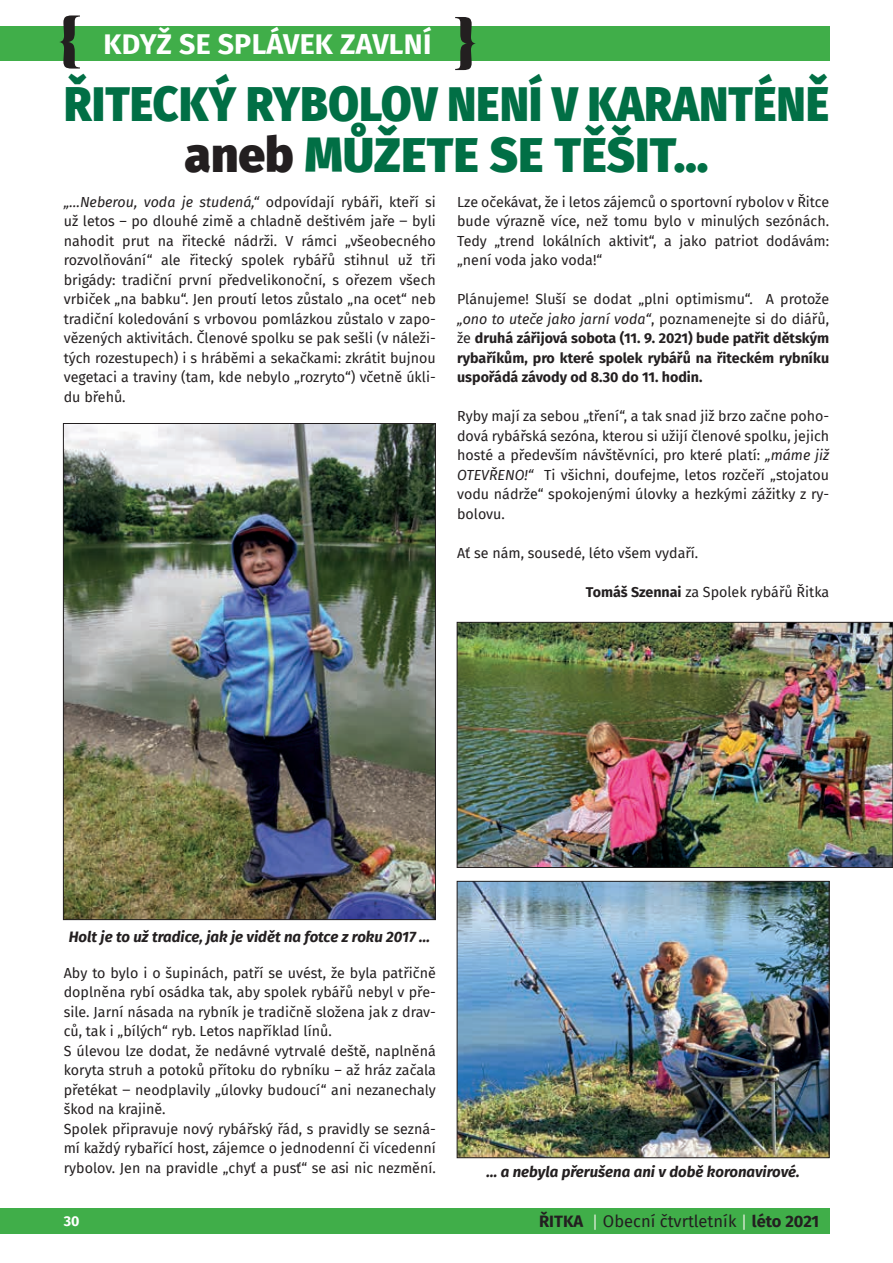
<style>
.page{position:relative;width:893px;height:1263px;background:#fff}
.page>*{position:absolute;margin:0;border:0;box-sizing:border-box;transform-origin:0 0}
.t1{font:900 48px/50.7px "Fira Sans";letter-spacing:.01em;color:#016f45;text-align:center;scale:.92 1}
.t2{font:700 28.5px "Fira Sans";letter-spacing:.01em;color:#fff}
.t3{font:16.5px "Fira Sans";color:#231f20}
.t4{font:italic 700 15px "Fira Sans";color:#231f20}
.t5{font:14.25px/19.5px "Fira Sans";color:#231f20;text-align:justify}
.t6{font:700 14.25px/19.5px "Fira Sans";color:#231f20;text-align:justify}
.t7{font:700 14.25px "Fira Sans";color:#fff}
.s1{color:#231f20}
.s2{font-style:italic}
.s3{font-weight:400}
.s4{font-weight:400;font-style:italic}
.s5{font-weight:700}
.s6{color:#d8e9d2}
</style>
<div class="page">
<div style="left:0;top:1208px;width:829px;height:25px;background:#40ae49"></div>
<div style="left:0;top:26px;width:829px;height:34px;background:#40ae49"></div>
<img style="left:65px;top:425px;width:369px;height:493px">
<img style="left:459px;top:624px;width:432px;height:242px">
<div style="left:457px;top:622px;width:436px;height:246px;border:1px solid #231f20"></div>
<img style="left:459px;top:883px;width:369px;height:273px">
<div style="left:457px;top:881px;width:373px;height:277px;border:1px solid #231f20"></div>
<svg style="left:59px;top:60px;width:21px;height:1px"></svg>
<svg style="left:455px;top:60px;width:21px;height:1px"></svg>
<h2 class="t2" style="left:104px;top:20px;width:329px">KDYŽ SE SPLÁVEK ZAVLNÍ</h2>
<h1 class="t1" style="left:64px;top:75px;width:833px">ŘITECKÝ RYBOLOV NENÍ V KARANTÉNĚ <span class="s1">aneb</span> MŮŽETE SE TĚŠIT…</h1>
<p class="t5" style="left:64px;top:192px;width:374px"><span class="s2">„…Neberou, voda je studená,“</span> odpovídají rybáři, kteří si už letos – po dlouhé zimě a chladně deštivém jaře ‒ byli nahodit prut na řitecké nádrži. V rámci „všeobecného rozvolňování“ ale řitecký spolek rybářů stihnul už tři brigády: tradiční první předvelikonoční, s ořezem všech vrbiček „na babku“. Jen proutí letos zůstalo „na ocet“ neb tradiční koledování s vrbovou pomlázkou zůstalo v zapo&shy;vězených aktivitách. Členové spolku se pak sešli (v náleži&shy;tých rozestupech) i s hráběmi a sekačkami: zkrátit bujnou vegetaci a traviny (tam, kde nebylo „rozryto“) včetně úkli&shy;du břehů.</p>
<p class="t5" style="left:457px;top:192px;width:374px">Lze očekávat, že i letos zájemců o sportovní rybolov v Řitce bude výrazně více, než tomu bylo v minulých sezónách.<br>Tedy „trend lokálních aktivit“, a jako patriot dodávám: „není voda jako voda!“</p>
<p class="t6" style="left:457px;top:288px;width:374px"><span class="s3">Plánujeme! Sluší se dodat „plni optimismu“. A protože </span><span class="s4">„ono to uteče jako jarní voda“</span><span class="s3">, poznamenejte si do diářů, že</span> druhá zářijová sobota (11. 9. 2021) bude patřit dětským rybaříkům, pro které spolek rybářů na řiteckém rybníku uspořádá závody od 8.30 do 11. hodin.</p>
<p class="t5" style="left:457px;top:406px;width:374px">Ryby mají za sebou „tření“, a tak snad již brzo začne poho&shy;dová rybářská sezóna, kterou si užijí členové spolku, jejich hosté a především návštěvníci, pro které platí: <span class="s2">„máme již OTEVŘENO!“</span> Ti všichni, doufejme, letos rozčeří „stojatou vodu nádrže“ spokojenými úlovky a hezkými zážitky z ry&shy;bolovu.</p>
<p class="t5" style="left:457px;top:543px;width:243px">Ať se nám, sousedé, léto všem vydaří.</p>
<p class="t5" style="left:586px;top:582px;width:245px"><span class="s5">Tomáš Szennai</span> za Spolek rybářů Řitka</p>
<p class="t4" style="left:69px;top:924px;width:363px">Holt je to už tradice, jak je vidět na fotce z roku 2017 ...</p>
<p class="t5" style="left:64px;top:963px;width:374px;text-align:left">Aby to bylo i o šupinách, patří se uvést, že byla patřičně doplněna rybí osádka tak, aby spolek rybářů nebyl v pře&shy;sile. Jarní násada na rybník je tradičně složena jak z drav&shy;ců, tak i „bílých“ ryb. Letos například línů.<br>S úlevou lze dodat, že nedávné vytrvalé deště, naplněná koryta struh a potoků přítoku do rybníku – až hráz začala přetékat ‒ neodplavily „úlovky budoucí“ ani nezanechaly škod na krajině.<br>Spolek připravuje nový rybářský řád, s pravidly se sezná&shy;mí každý rybařící host, zájemce o jednodenní či vícedenní rybolov. Jen na pravidle „chyť a pusť“ se asi nic nezmění.</p>
<p class="t4" style="left:487px;top:1159px;width:315px">... a nebyla přerušena ani v době koronavirové.</p>
<p class="t7" style="left:64px;top:1208px;width:17px">30</p>
<p class="t3" style="left:539px;top:1208px;width:282px"><span class="s5">ŘITKA</span> <span class="s6">|</span> Obecní čtvrtletník <span class="s6">|</span> <span class="s5">léto 2021</span></p>
</div>
